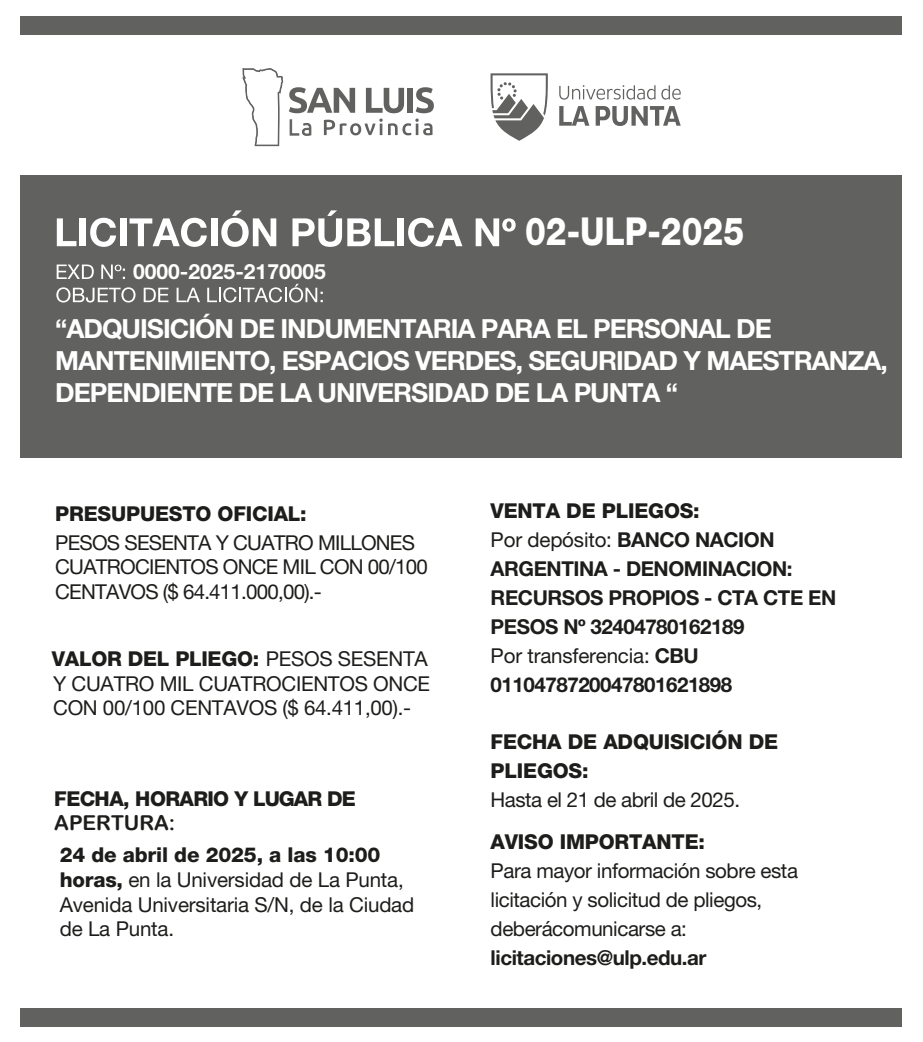
<style>
.page{position:relative;width:923px;height:1042px;background:#fff}
.page>*{position:absolute;margin:0;border:0;box-sizing:border-box;transform-origin:0 0}
.t1{font:800 38.5px "Helvetica Neue LT Std";color:#fff;scale:.86 1}
.t2{font:700 26.25px/31.5px "Helvetica Neue LT Std";letter-spacing:-.04em;color:#fff}
.t3{font:700 21px "Helvetica Neue LT Std";color:#fff}
.t4{font:20.65px/24.5px "Helvetica Neue LT Std";letter-spacing:-.02em;color:#1d1d1b}
.t5{font:700 20.65px/29.1px "Helvetica Neue LT Std";letter-spacing:-.02em;color:#1d1d1b}
.t6{font:800 20.65px/29.1px "Helvetica Neue LT Std";letter-spacing:-.01em;color:#1d1d1b}
.t7{font:800 20.65px "Helvetica Neue LT Std";letter-spacing:-.04em;color:#1d1d1b}
.t8{font:20.65px "Arial Rounded MT Bold";color:#1d1d1b}
.s1{font-weight:800}
.s2{font-weight:400}
</style>
<div class="page">
<div style="left:21px;top:16px;width:881px;height:18px;background:#616160"></div>
<div style="left:21px;top:1008px;width:881px;height:19px;background:#616160"></div>
<div style="left:21px;top:175px;width:881px;height:283px;background:#616160"></div>
<svg style="left:490px;top:73px;width:58px;height:68px"></svg>
<svg style="left:559px;top:85px;width:96px;height:15px"></svg>
<svg style="left:661px;top:85px;width:19px;height:15px"></svg>
<svg style="left:559px;top:106px;width:30px;height:20px"></svg>
<svg style="left:595px;top:106px;width:85px;height:20px"></svg>
<svg style="left:289px;top:87px;width:66px;height:26px"></svg>
<svg style="left:366px;top:88px;width:38px;height:25px"></svg>
<div style="left:408px;top:88px;width:5px;height:25px;background:#616160"></div>
<svg style="left:416px;top:87px;width:18px;height:26px"></svg>
<svg style="left:289px;top:119px;width:23px;height:17px"></svg>
<svg style="left:324px;top:119px;width:108px;height:16px"></svg>
<svg style="left:242px;top:68px;width:41px;height:78px"></svg>
<svg style="left:56px;top:287px;width:79px;height:15px"></svg>
<svg style="left:144px;top:288px;width:24px;height:14px"></svg>
<svg style="left:177px;top:288px;width:23px;height:14px"></svg>
<svg style="left:207px;top:284px;width:116px;height:18px"></svg>
<svg style="left:57px;top:264px;width:37px;height:15px"></svg>
<svg style="left:101px;top:264px;width:24px;height:15px"></svg>
<svg style="left:57px;top:218px;width:19px;height:28px"></svg>
<div style="left:80px;top:218px;width:6px;height:28px;background:#fff"></div>
<svg style="left:90px;top:218px;width:26px;height:29px"></svg>
<div style="left:120px;top:218px;width:6px;height:28px;background:#fff"></div>
<svg style="left:129px;top:218px;width:78px;height:29px"></svg>
<div style="left:211px;top:218px;width:6px;height:28px;background:#fff"></div>
<svg style="left:221px;top:210px;width:55px;height:37px"></svg>
<svg style="left:292px;top:210px;width:102px;height:37px"></svg>
<div style="left:398px;top:218px;width:6px;height:28px;background:#fff"></div>
<svg style="left:408px;top:218px;width:54px;height:29px"></svg>
<svg style="left:476px;top:218px;width:39px;height:28px"></svg>
<p class="t3" style="left:133px;top:258px;width:194px">0000-2025-2170005</p>
<h1 class="t1" style="left:525px;top:208px;width:256px">02-ULP-2025</h1>
<p class="t2" style="left:55px;top:313px;width:834px">“ADQUISICIÓN DE INDUMENTARIA PARA EL PERSONAL DE<br>MANTENIMIENTO, ESPACIOS VERDES, SEGURIDAD Y MAESTRANZA,<br>DEPENDIENTE DE LA UNIVERSIDAD DE LA PUNTA “</p>
<p class="t6" style="left:55px;top:499px;width:253px">PRESUPUESTO OFICIAL:</p>
<p class="t4" style="left:55px;top:530px;width:374px">PESOS SESENTA Y CUATRO MILLONES<br>CUATROCIENTOS ONCE MIL CON 00/100<br>CENTAVOS ($ 64.411.000,00).-</p>
<p class="t4" style="left:52px;top:646px;width:380px;text-align:justify"><span class="s1">VALOR DEL PLIEGO:</span> PESOS SESENTA Y CUATRO MIL CUATROCIENTOS ONCE CON 00/100 CENTAVOS ($ 64.411,00).-</p>
<p class="t7" style="left:54px;top:786px;width:303px">FECHA, HORARIO Y LUGAR DE</p>
<p class="t8" style="left:54px;top:810px;width:122px">APERTURA:</p>
<p class="t4" style="left:60px;top:842px;width:356px"><span class="s1">24 de abril de 2025, a las 10:00 horas,</span> en la Universidad de La Punta,<br>Avenida Universitaria S/N, de la Ciudad de La Punta.</p>
<p class="t5" style="left:490px;top:495px;width:347px"><span class="s1">VENTA DE PLIEGOS:<br></span><span class="s2">Por depósito:</span> BANCO NACION<br>ARGENTINA - DENOMINACION:<br>RECURSOS PROPIOS - CTA CTE EN<br>PESOS Nº 32404780162189<br><span class="s2">Por transferencia:</span> CBU<br>0110478720047801621898</p>
<p class="t6" style="left:490px;top:727px;width:289px">FECHA DE ADQUISICIÓN DE<br>PLIEGOS:</p>
<p class="t4" style="left:490px;top:787px;width:251px">Hasta el 21 de abril de 2025.</p>
<p class="t6" style="left:490px;top:826px;width:216px">AVISO IMPORTANTE:</p>
<p class="t4" style="left:490px;top:855px;width:309px;line-height:29.1px">Para mayor información sobre esta licitación y solicitud de pliegos, deberácomunicarse a:</p>
<p class="t5" style="left:490px;top:942px;width:217px">licitaciones@ulp.edu.ar</p>
</div>
